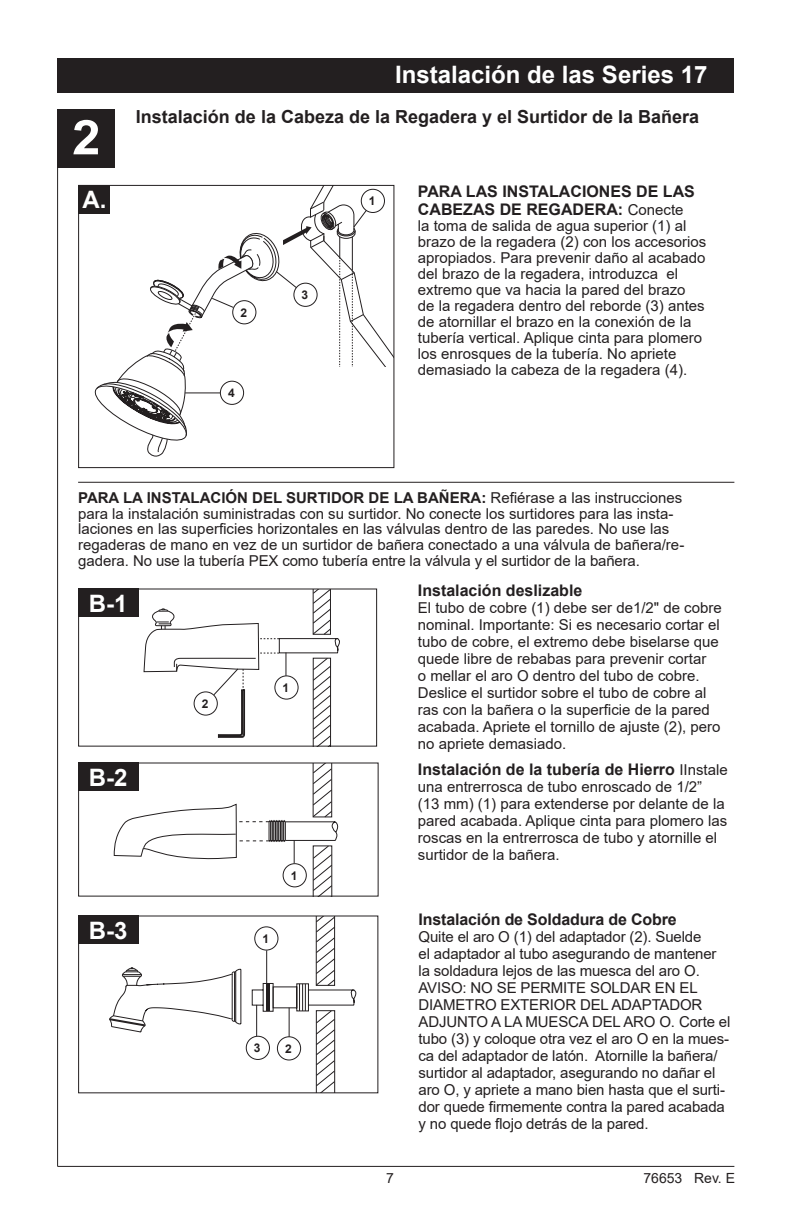
<style>
.page{position:relative;width:792px;height:1224px;background:#fff}
.page>*{position:absolute;margin:0;border:0;box-sizing:border-box;transform-origin:0 0}
.t1{font:700 48px "Arial";color:#fff;scale:1.06 1}
.t2{font:700 24px "Arial";color:#fff}
.t3{font:700 18px "Arial";color:#231f20}
.t4{font:700 16px/18px "Arial";color:#231f20}
.t5{font:15px/17px "Arial";color:#231f20}
.t6{font:14px "Arial";color:#231f20}
.t7{font:700 12px "Arial";color:#231f20}
.s1{font-weight:400;font-size:15px}
.s2{font-weight:700}
</style>
<div class="page">
<hr style="left:58px;top:1166px;width:676px;height:1px;background:#231f20">
<div style="left:79px;top:185px;width:31px;height:29px;background:#231f20"></div>
<svg style="left:92px;top:185px;width:302px;height:283px"></svg>
<hr style="left:78px;top:482px;width:656px;height:1px;background:#231f20">
<div style="left:58px;top:58px;width:676px;height:35px;background:#231f20"></div>
<div style="left:58px;top:109px;width:57px;height:59px;background:#231f20"></div>
<hr style="left:57px;top:111px;width:1px;height:1055px;background:#231f20">
<div style="left:78px;top:588px;width:299px;height:159px;border:1px solid #231f20"></div>
<div style="left:78px;top:588px;width:60px;height:30px;background:#231f20"></div>
<div style="left:78px;top:762px;width:60px;height:30px;background:#231f20"></div>
<svg style="left:109px;top:918px;width:142px;height:140px"></svg>
<div style="left:78px;top:916px;width:60px;height:28px;background:#231f20"></div>
<svg style="left:144px;top:589px;width:196px;height:157px"></svg>
<svg style="left:113px;top:763px;width:225px;height:133px"></svg>
<svg style="left:251px;top:916px;width:107px;height:177px"></svg>
<div style="left:246px;top:1036px;width:23px;height:23px;background:#fff;border-radius:50%"></div>
<div style="left:246px;top:1036px;width:24px;height:24px;border:1px solid #231f20;border-radius:50%"></div>
<hr style="left:256px;top:1005px;width:1px;height:31px;background:#231f20">
<svg style="left:220px;top:381px;width:24px;height:23px"></svg>
<div style="left:220px;top:381px;width:24px;height:24px;border:1px solid #231f20;border-radius:50%"></div>
<div style="left:226px;top:386px;width:12px;height:14px;background:#fff"></div>
<hr style="left:185px;top:392px;width:35px;height:1px;background:#231f20">
<h1 class="t1" style="left:72px;top:104px;width:28px">2</h1>
<h2 class="t2" style="left:82px;top:183px;width:25px">A.</h2>
<h2 class="t2" style="left:395px;top:58px;width:314px">Instalación de las Series 17</h2>
<p class="t3" style="left:136px;top:104px;width:565px">Instalación de la Cabeza de la Regadera y el Surtidor de la Bañera</p>
<p class="t7" style="left:240px;top:304px;width:8px">2</p>
<p class="t7" style="left:228px;top:384px;width:8px">4</p>
<p class="t7" style="left:302px;top:286px;width:8px">3</p>
<p class="t7" style="left:369px;top:193px;width:8px">1</p>
<p class="t4" style="left:418px;top:182px;width:279px">PARA LAS INSTALACIONES DE LAS<br>CABEZAS DE REGADERA: <span class="s1">Conecte</span></p>
<p class="t5" style="left:418px;top:217px;width:290px;line-height:16px">la toma de salida de agua superior (1) al brazo de la regadera (2) con los accesorios apropiados. Para prevenir daño al acabado del brazo de la regadera, introduzca el extremo que va hacia la pared del brazo<br>de la regadera dentro del reborde (3) antes de atornillar el brazo en la conexión de la tubería vertical. Aplique cinta para plomero los enrosques de la tubería. No apriete demasiado la cabeza de la regadera (4).</p>
<p class="t5" style="left:78px;top:490px;width:608px;line-height:15.6px"><span class="s2">PARA LA INSTALACIÓN DEL SURTIDOR DE LA BAÑERA:</span> Refiérase a las instrucciones para la instalación suministradas con su surtidor. No conecte los surtidores para las insta&shy;laciones en las superficies horizontales en las válvulas dentro de las paredes. No use las regaderas de mano en vez de un surtidor de bañera conectado a una válvula de bañera/re&shy;gadera. No use la tubería PEX como tubería entre la válvula y el surtidor de la bañera.</p>
<h2 class="t2" style="left:89px;top:586px;width:40px">B-1</h2>
<p class="t4" style="left:418px;top:582px;width:166px">Instalación deslizable</p>
<p class="t5" style="left:418px;top:599px;width:305px">El tubo de cobre (1) debe ser de1/2" de cobre nominal. Importante: Si es necesario cortar el tubo de cobre, el extremo debe biselarse que quede libre de rebabas para prevenir cortar<br>o mellar el aro O dentro del tubo de cobre.<br>Deslice el surtidor sobre el tubo de cobre al ras con la bañera o la superficie de la pared acabada. Apriete el tornillo de ajuste (2), pero no apriete demasiado.</p>
<p class="t7" style="left:283px;top:679px;width:8px">1</p>
<p class="t7" style="left:202px;top:695px;width:8px">2</p>
<h2 class="t2" style="left:89px;top:760px;width:40px">B-2</h2>
<h2 class="t2" style="left:89px;top:913px;width:40px">B-3</h2>
<p class="t7" style="left:262px;top:930px;width:8px">1</p>
<p class="t7" style="left:291px;top:867px;width:8px">1</p>
<p class="t7" style="left:254px;top:1039px;width:8px">3</p>
<p class="t7" style="left:285px;top:1040px;width:8px">2</p>
<p class="t6" style="left:386px;top:1169px;width:9px">7</p>
<p class="t4" style="left:418px;top:760px;width:311px">Instalación de la tubería de Hierro <span class="s1">IInstale</span></p>
<p class="t5" style="left:418px;top:778px;width:311px">una entrerrosca de tubo enroscado de 1/2” (13 mm) (1) para extenderse por delante de la pared acabada. Aplique cinta para plomero las roscas en la entrerrosca de tubo y atornille el surtidor de la bañera.</p>
<p class="t4" style="left:419px;top:911px;width:260px">Instalación de Soldadura de Cobre</p>
<p class="t5" style="left:419px;top:928px;width:313px">Quite el aro O (1) del adaptador (2). Suelde<br>el adaptador al tubo asegurando de mantener la soldadura lejos de las muesca del aro O.<br>AVISO: NO SE PERMITE SOLDAR EN EL DIAMETRO EXTERIOR DEL ADAPTADOR ADJUNTO A LA MUESCA DEL ARO O. Corte el tubo (3) y coloque otra vez el aro O en la mues&shy;ca del adaptador de latón. Atornille la bañera/ surtidor al adaptador, asegurando no dañar el aro O, y apriete a mano bien hasta que el surti&shy;dor quede firmemente contra la pared acabada y no quede flojo detrás de la pared.</p>
<p class="t6" style="left:644px;top:1168px;width:93px">76653 Rev. E</p>
</div>
